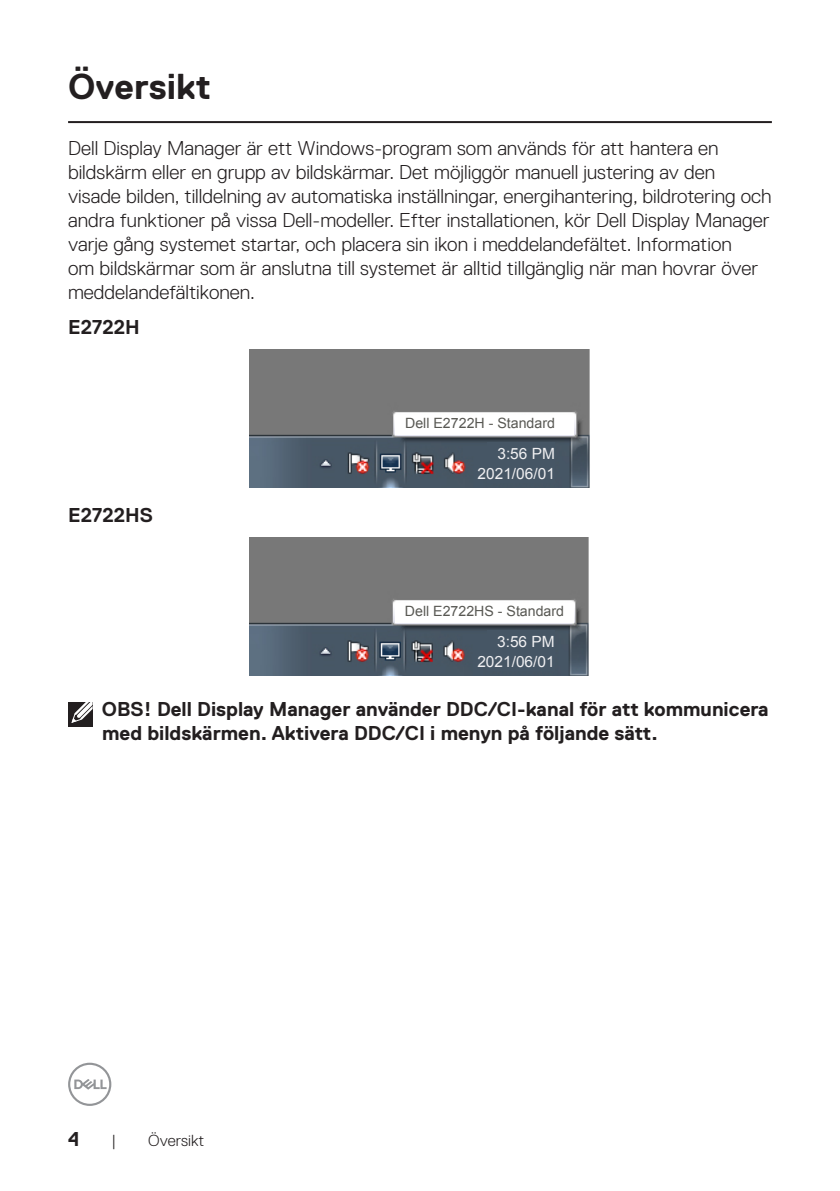
<style>
.page{position:relative;width:840px;height:1191px;background:#fff}
.page>*{position:absolute;margin:0;border:0;box-sizing:border-box;transform-origin:0 0}
.Head_1{font:700 36px "Dell Replica";color:#231f20}
.Paragraph{font:300 20px/24px "Dell Replica";color:#231f20}
.Note{font:700 20px/24px "Dell Replica";color:#231f20}
.Paragraph-2{font:700 20px "Dell Replica";color:#231f20}
.t1{font:300 16px "Dell Replica";color:#231f20}
.t2{font:15.4px "Arial";color:#f0f0f2}
.t3{font:14.2px "Arial";color:#585853}
</style>
<div class="page">
<svg style="left:68px;top:1062px;width:43px;height:44px"></svg>
<hr style="left:68px;top:121px;width:703px;height:2px;background:#231f20">
<img style="left:249px;top:349px;width:341px;height:138px">
<div style="left:487px;top:442px;width:67px;height:41px;background:#465665"></div>
<div style="left:395px;top:415px;width:178px;height:20px;background:#fff"></div>
<img style="left:249px;top:537px;width:340px;height:138px">
<div style="left:487px;top:630px;width:67px;height:41px;background:#465665"></div>
<div style="left:395px;top:603px;width:178px;height:20px;background:#fff"></div>
<div style="left:68px;top:702px;width:24px;height:24px;background:#231f20"></div>
<svg style="left:71px;top:702px;width:22px;height:22px"></svg>
<p class="Head_1" style="left:68px;top:66px;width:144px">Översikt</p>
<p class="Paragraph" style="left:68px;top:136px;width:704px">Dell Display Manager är ett Windows-program som används för att hantera en bildskärm eller en grupp av bildskärmar. Det möjliggör manuell justering av den visade bilden, tilldelning av automatiska inställningar, energihantering, bildrotering och andra funktioner på vissa Dell-modeller. Efter installationen, kör Dell Display Manager varje gång systemet startar, och placera sin ikon i meddelandefältet. Information<br>om bildskärmar som är anslutna till systemet är alltid tillgänglig när man hovrar över meddelandefältikonen.</p>
<p class="Paragraph-2" style="left:68px;top:316px;width:73px">E2722H</p>
<p class="Paragraph-2" style="left:68px;top:504px;width:86px">E2722HS</p>
<p class="t3" style="left:405px;top:414px;width:151px">Dell E2722H - Standard</p>
<p class="t2" style="left:477px;top:463px;width:79px">2021/06/01</p>
<p class="t2" style="left:497px;top:443px;width:59px">3:56 PM</p>
<p class="t3" style="left:405px;top:602px;width:160px">Dell E2722HS - Standard</p>
<p class="t2" style="left:477px;top:651px;width:79px">2021/06/01</p>
<p class="t2" style="left:497px;top:631px;width:59px">3:56 PM</p>
<p class="Note" style="left:102px;top:697px;width:667px">OBS! Dell Display Manager använder DDC/CI-kanal för att kommunicera med bildskärmen. Aktivera DDC/CI i menyn på följande sätt.</p>
<p class="Note" style="left:68px;top:1126px;width:13px">4</p>
<p class="t1" style="left:111px;top:1131px;width:6px">|</p>
<p class="t1" style="left:148px;top:1131px;width:58px">Översikt</p>
</div>
